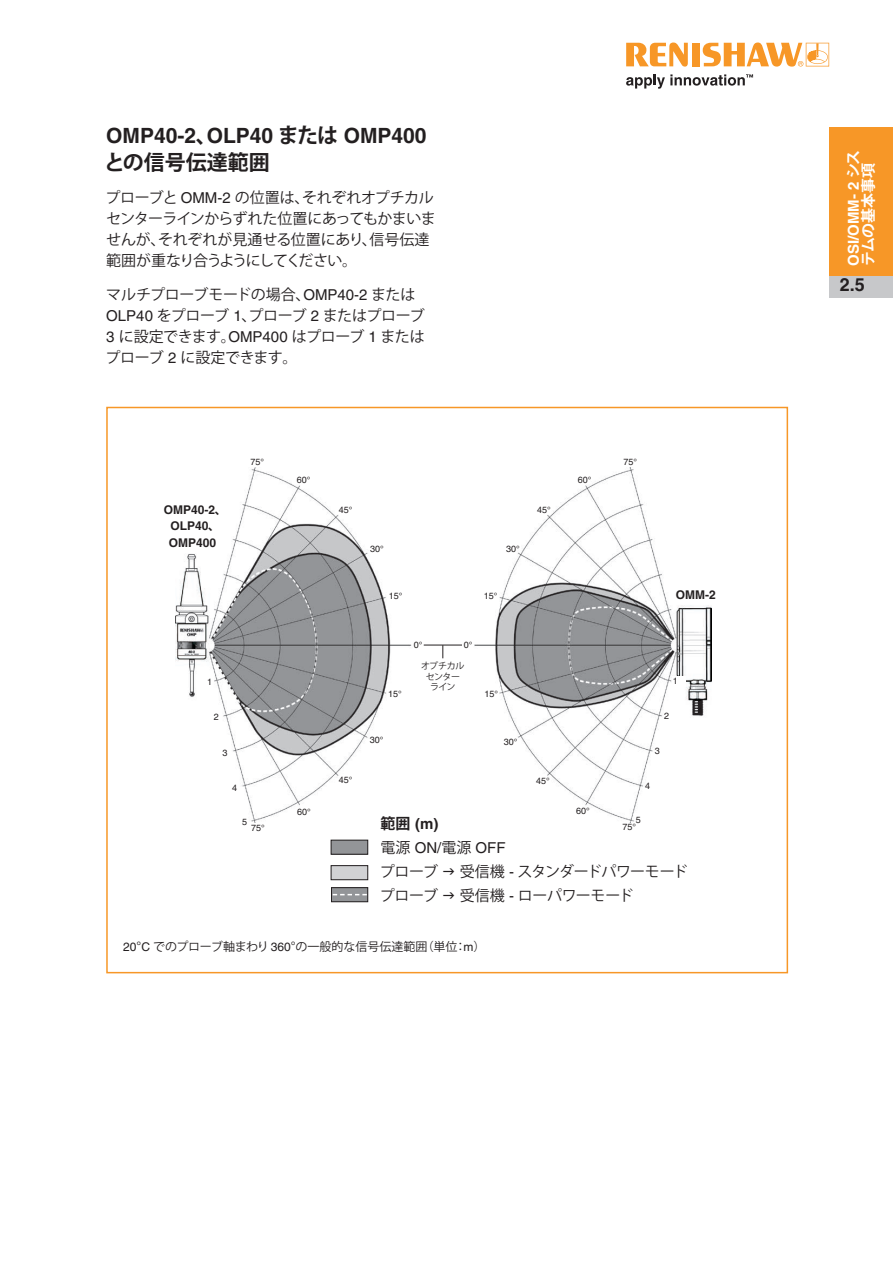
<style>
.page{position:relative;width:893px;height:1263px;background:#fff}
.page>*{position:absolute;margin:0;border:0;box-sizing:border-box;transform-origin:0 0}
.Heading_1{font:700 21px/27px "Helvetica LT Pro";color:#231f20}
.t1{font:700 18px "Helvetica LT Pro";color:#231f20}
.Body_Text_10pt{font:15px/21px "Koz Go Std";letter-spacing:-.03em;color:#231f20}
.Body_Text_1{font:15px "Koz Go Std";letter-spacing:-.03em;color:#231f20}
.t2{font:700 15px "Helvetica LT Pro";color:#fff}
.Body_Text_1-2{font:15px "Helvetica LT Pro";color:#231f20}
.t3{font:700 15px "Koz Go Std";letter-spacing:-.005em;color:#fff}
.Text_8pt{font:700 15px "Helvetica LT Pro";color:#231f20}
.Figure_Text_8pt_on_1{font:12px "Koz Go Std";color:#231f20}
.Figure_Text_8pt_on_1-2{font:700 12px/16.5px "Helvetica LT Pro";color:#231f20;text-align:center}
.Figure_text_6pt_left{font:9px "Helvetica LT Pro";color:#231f20}
.Figure_text_6pt_cent{font:9px/10.8px "Koz Go Std";letter-spacing:-.06em;color:#231f20;text-align:center}
.s1{font-family:"Koz Go Std"}
.s2{font-family:"Helvetica LT Pro"}
</style>
<div class="page">
<svg style="left:626px;top:43px;width:62px;height:24px"></svg>
<div style="left:692px;top:43px;width:8px;height:23px;background:#f79727"></div>
<svg style="left:703px;top:43px;width:126px;height:24px"></svg>
<svg style="left:626px;top:74px;width:127px;height:15px"></svg>
<div style="left:829px;top:128px;width:64px;height:148px;background:#f79727"></div>
<div style="left:829px;top:276px;width:64px;height:22px;background:#c7c8ca"></div>
<img style="left:176px;top:467px;width:536px;height:356px">
<svg style="left:442px;top:646px;width:1px;height:12px"></svg>
<hr style="left:424px;top:645px;width:38px;height:1px;background:#231f20">
<div style="left:331px;top:866px;width:37px;height:14px;background:#d1d2d4"></div>
<div style="left:331px;top:865px;width:37px;height:15px;border:1px solid #231f20"></div>
<div style="left:331px;top:840px;width:37px;height:14px;background:#939598"></div>
<div style="left:331px;top:840px;width:37px;height:14px;border:1px solid #231f20"></div>
<div style="left:331px;top:888px;width:37px;height:14px;background:#939598"></div>
<div style="left:331px;top:887px;width:37px;height:15px;border:1px solid #231f20"></div>
<svg style="left:333px;top:894px;width:34px;height:1px"></svg>
<div style="left:672px;top:676px;width:13px;height:11px;background:#fff"></div>
<p class="Heading_1" style="left:104px;top:122px;width:324px">OMP40-2<span class="s1">、</span>OLP40 <span class="s1">または</span> OMP400<span class="s1">との信号伝達範囲</span></p>
<p class="Body_Text_10pt" style="left:106px;top:188px;width:332px">プローブと <span class="s2">OMM-2</span> の位置は、それぞれオプチカルセンターラインからずれた位置にあってもかまいませんが、それぞれが見通せる位置にあり、信号伝達範囲が重なり合うようにしてください。</p>
<p class="Body_Text_10pt" style="left:106px;top:285px;width:321px">マルチプローブモードの場合、<span class="s2">OMP40-2</span> または<br><span class="s2">OLP40</span> をプローブ <span class="s2">1</span>、プローブ <span class="s2">2</span> またはプローブ<br><span class="s2">3</span> に設定できます。<span class="s2">OMP400</span> はプローブ <span class="s2">1</span> またはプローブ <span class="s2">2</span> に設定できます。</p>
<p class="Figure_text_6pt_left" style="left:250px;top:457px;width:15px">75°</p>
<p class="Figure_text_6pt_left" style="left:623px;top:457px;width:15px">75°</p>
<p class="Figure_text_6pt_left" style="left:297px;top:475px;width:15px">60°</p>
<p class="Figure_text_6pt_left" style="left:578px;top:475px;width:15px">60°</p>
<p class="Figure_Text_8pt_on_1-2" style="left:164px;top:501px;width:65px">OMP40-2<span class="s1">、<br></span>OLP40<span class="s1">、<br></span>OMP400</p>
<p class="Figure_text_6pt_left" style="left:339px;top:505px;width:15px">45°</p>
<p class="Figure_text_6pt_left" style="left:370px;top:544px;width:15px">30°</p>
<p class="Figure_text_6pt_left" style="left:506px;top:544px;width:15px">30°</p>
<p class="Figure_text_6pt_left" style="left:537px;top:505px;width:15px">45°</p>
<p class="Figure_text_6pt_left" style="left:389px;top:591px;width:15px">15°</p>
<p class="Figure_text_6pt_left" style="left:484px;top:591px;width:15px">15°</p>
<p class="Figure_Text_8pt_on_1-2" style="left:676px;top:586px;width:41px">OMM-2</p>
<p class="Figure_text_6pt_left" style="left:414px;top:639px;width:10px">0°</p>
<p class="Figure_text_6pt_cent" style="left:421px;top:660px;width:45px">オプチカルセンターライン</p>
<p class="Figure_text_6pt_left" style="left:464px;top:639px;width:10px">0°</p>
<p class="Figure_text_6pt_left" style="left:207px;top:676px;width:7px">1</p>
<p class="Figure_text_6pt_left" style="left:673px;top:675px;width:7px">1</p>
<p class="Figure_text_6pt_left" style="left:388px;top:689px;width:15px">15°</p>
<p class="Figure_text_6pt_left" style="left:485px;top:689px;width:15px">15°</p>
<p class="Figure_text_6pt_left" style="left:214px;top:712px;width:7px">2</p>
<p class="Figure_text_6pt_left" style="left:664px;top:710px;width:7px">2</p>
<p class="Figure_text_6pt_left" style="left:370px;top:734px;width:15px">30°</p>
<p class="Figure_text_6pt_left" style="left:504px;top:736px;width:15px">30°</p>
<p class="Figure_text_6pt_left" style="left:222px;top:747px;width:7px">3</p>
<p class="Figure_text_6pt_left" style="left:655px;top:746px;width:7px">3</p>
<p class="Figure_text_6pt_left" style="left:232px;top:783px;width:7px">4</p>
<p class="Figure_text_6pt_left" style="left:339px;top:774px;width:15px">45°</p>
<p class="Figure_text_6pt_left" style="left:536px;top:775px;width:15px">45°</p>
<p class="Figure_text_6pt_left" style="left:645px;top:780px;width:7px">4</p>
<p class="Figure_text_6pt_left" style="left:242px;top:817px;width:7px">5</p>
<p class="Figure_text_6pt_left" style="left:251px;top:823px;width:15px">75°</p>
<p class="Figure_text_6pt_left" style="left:297px;top:807px;width:15px">60°</p>
<p class="Figure_text_6pt_left" style="left:576px;top:805px;width:15px">60°</p>
<p class="Text_8pt" style="left:381px;top:814px;width:59px"><span class="s1">範囲</span> (m)</p>
<p class="Figure_text_6pt_left" style="left:622px;top:822px;width:15px">75°</p>
<p class="Body_Text_1-2" style="left:381px;top:838px;width:127px"><span class="s1">電源</span> ON/<span class="s1">電源</span> OFF</p>
<p class="Body_Text_1" style="left:380px;top:862px;width:60px">プローブ</p>
<p class="Body_Text_1" style="left:460px;top:862px;width:229px">受信機 <span class="s2">-</span> スタンダードパワーモード</p>
<p class="Body_Text_1" style="left:380px;top:886px;width:60px">プローブ</p>
<p class="Body_Text_1" style="left:460px;top:886px;width:175px">受信機 <span class="s2">-</span> ローパワーモード</p>
<p class="Figure_text_6pt_left" style="left:636px;top:815px;width:7px">5</p>
<p class="Figure_Text_8pt_on_1" style="left:123px;top:939px;width:364px"><span class="s2">20°C</span> でのプローブ軸まわり <span class="s2">360°</span>の一般的な信号伝達範囲（単位：<span class="s2">m</span>）</p>
<p class="t2" style="left:844px;top:266px;width:118px;rotate:-90deg">OSI/OMM- 2 <span class="s1">シス</span></p>
<p class="t3" style="left:859px;top:266px;width:105px;rotate:-90deg">テムの基本事項</p>
<p class="t1" style="left:840px;top:274px;width:27px">2.5</p>
</div>
